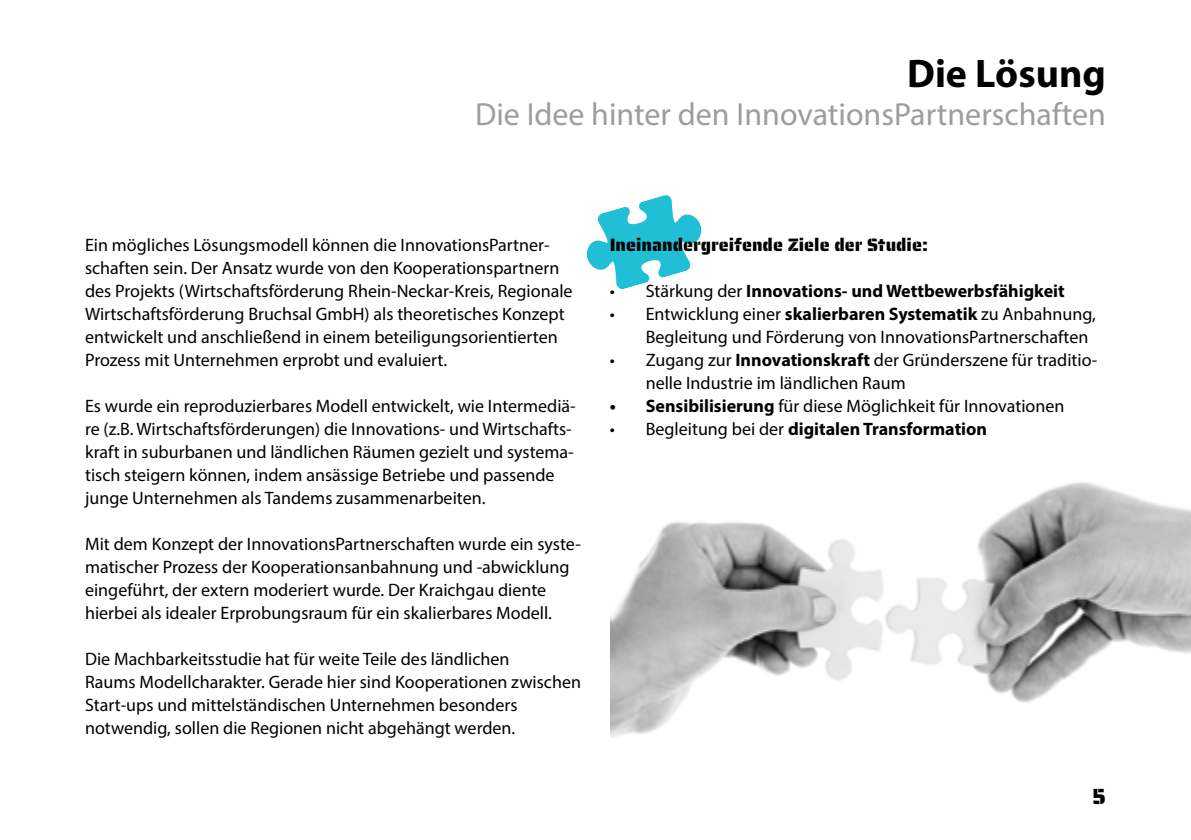
<style>
.page{position:relative;width:1191px;height:840px;background:#fff}
.page>*{position:absolute;margin:0;border:0;box-sizing:border-box;transform-origin:0 0}
.t1{font:700 40px "Myriad Pro";color:#000}
.t2{font:32px "Myriad Pro";color:#9d9d9c}
.t3{font:22px "Saira Stencil One";color:#000}
.t4{font:18px/23px "Myriad Pro";color:#000}
.t5{font:700 18px "Myriad Pro";color:#000}
.t6{font:18px "Saira Stencil One";color:#000}
.s1{font-weight:400}
.s2{font-weight:700}
</style>
<div class="page">
<svg style="left:586px;top:195px;width:116px;height:94px"></svg>
<img style="left:610px;top:482px;width:581px;height:255px">
<p class="t1" style="left:907px;top:47px;width:200px">Die Lösung</p>
<p class="t2" style="left:475px;top:95px;width:632px">Die Idee hinter den InnovationsPartnerschaften</p>
<p class="t4" style="left:85px;top:233px;width:476px">Ein mögliches Lösungsmodell können die InnovationsPartner&shy;schaften sein. Der Ansatz wurde von den Kooperationspartnern</p>
<p class="t4" style="left:85px;top:279px;width:489px">des Projekts (Wirtschaftsförderung Rhein-Neckar-Kreis, Regionale Wirtschaftsförderung Bruchsal GmbH) als theoretisches Konzept entwickelt und anschließend in einem beteiligungsorientierten Prozess mit Unternehmen erprobt und evaluiert.</p>
<p class="t4" style="left:85px;top:394px;width:492px">Es wurde ein reproduzierbares Modell entwickelt, wie Intermediä&shy;re (z.B. Wirtschaftsförderungen) die Innovations- und Wirtschafts&shy;kraft in suburbanen und ländlichen Räumen gezielt und systema&shy;tisch steigern können, indem ansässige Betriebe und passende junge Unternehmen als Tandems zusammenarbeiten.</p>
<p class="t4" style="left:85px;top:532px;width:497px">Mit dem Konzept der InnovationsPartnerschaften wurde ein syste&shy;matischer Prozess der Kooperationsanbahnung und -abwicklung eingeführt, der extern moderiert wurde. Der Kraichgau diente hierbei als idealer Erprobungsraum für ein skalierbares Modell.</p>
<p class="t4" style="left:85px;top:647px;width:426px">Die Machbarkeitsstudie hat für weite Teile des ländlichen</p>
<p class="t4" style="left:85px;top:670px;width:497px">Raums Modellcharakter. Gerade hier sind Kooperationen zwischen</p>
<p class="t4" style="left:85px;top:693px;width:434px">Start-ups und mittelständischen Unternehmen besonders</p>
<p class="t4" style="left:85px;top:716px;width:432px">notwendig, sollen die Regionen nicht abgehängt werden.</p>
<p class="t6" style="left:609px;top:229px;width:320px">Ineinandergreifende Ziele der Studie:</p>
<p class="t5" style="left:609px;top:279px;width:456px"><span class="s1">• Stärkung der</span> Innovations- und Wettbewerbsfähigkeit</p>
<p class="t4" style="left:645px;top:302px;width:452px;text-indent:-36px">• Entwicklung einer <span class="s2">skalierbaren Systematik</span> zu Anbahnung,<br>Begleitung und Förderung von InnovationsPartnerschaften</p>
<p class="t4" style="left:645px;top:348px;width:453px;text-indent:-36px">• Zugang zur <span class="s2">Innovationskraft</span> der Gründerszene für traditio&shy;nelle Industrie im ländlichen Raum</p>
<p class="t4" style="left:609px;top:394px;width:456px"><span class="s2">• Sensibilisierung</span> für diese Möglichkeit für Innovationen</p>
<p class="t5" style="left:609px;top:417px;width:379px"><span class="s1">• Begleitung bei der</span> digitalen Transformation</p>
<p class="t3" style="left:1092px;top:778px;width:15px">5</p>
</div>
